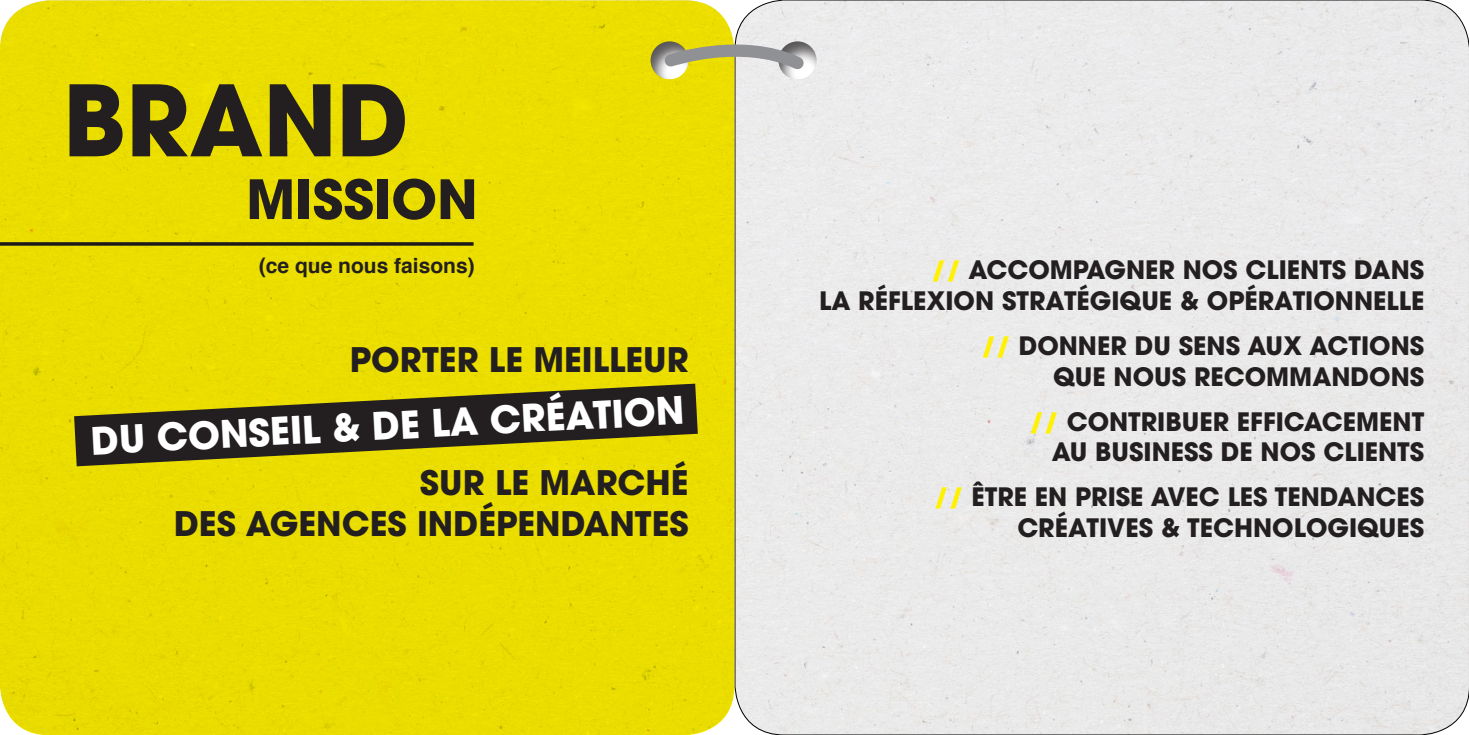
<style>
.page{position:relative;width:1469px;height:735px;background:#fff}
.page>*{position:absolute;margin:0;border:0;box-sizing:border-box;transform-origin:0 0}
.t1{font:700 97.3px "Avant Garde LT";color:#231f20}
.t2{font:700 53.55px "Avant Garde LT";color:#231f20}
.t3{font:700 37.62px "Avant Garde LT";color:#fff}
.t4{font:700 33.6px "Avant Garde LT";color:#231f20}
.t5{font:700 25.2px/30.8px "Avant Garde LT";color:#231f20;text-align:right}
.t6{font:700 21px "Helvetica";color:#231f20}
.s1{color:#fff101}
</style>
<div class="page">
<img style="left:0;top:0;width:1468px;height:734px">
<div style="left:777px;top:40px;width:42px;height:42px;background:#231f20;opacity:.75"></div>
<div style="left:649px;top:40px;width:42px;height:42px;background:#231f20;opacity:.75"></div>
<svg style="left:658px;top:37px;width:155px;height:42px;background:#c7c38c"></svg>
<hr style="left:0;top:242px;width:473px;height:3px;background:#1c191b">
<svg style="left:74px;top:383px;width:624px;height:83px;background:#736b13"></svg>
<p class="t1" style="left:63px;top:57px;width:348px">BRAND</p>
<p class="t2" style="left:246px;top:164px;width:233px">MISSION</p>
<p class="t6" style="left:259px;top:248px;width:217px">(ce que nous faisons)</p>
<p class="t4" style="left:350px;top:337px;width:340px">PORTER LE MEILLEUR</p>
<p class="t3" style="left:90px;top:416px;width:595px;rotate:-3deg">DU CONSEIL &amp; DE LA CRÉATION</p>
<p class="t4" style="left:420px;top:460px;width:270px">SUR LE MARCHÉ</p>
<p class="t4" style="left:174px;top:501px;width:516px">DES AGENCES INDÉPENDANTES</p>
<p class="t5" style="left:931px;top:254px;width:494px"><span class="s1">//</span> ACCOMPAGNER NOS CLIENTS DANS</p>
<p class="t5" style="left:819px;top:285px;width:606px">LA RÉFLEXION STRATÉGIQUE &amp; OPÉRATIONNELLE</p>
<p class="t5" style="left:981px;top:330px;width:445px"><span class="s1">//</span> DONNER DU SENS AUX ACTIONS<br>QUE NOUS RECOMMANDONS</p>
<p class="t5" style="left:1029px;top:405px;width:397px"><span class="s1">//</span> CONTRIBUER EFFICACEMENT<br>AU BUSINESS DE NOS CLIENTS</p>
<p class="t5" style="left:933px;top:481px;width:492px"><span class="s1">//</span> ÊTRE EN PRISE AVEC LES TENDANCES</p>
<p class="t5" style="left:1017px;top:512px;width:408px">CRÉATIVES &amp; TECHNOLOGIQUES</p>
</div>
